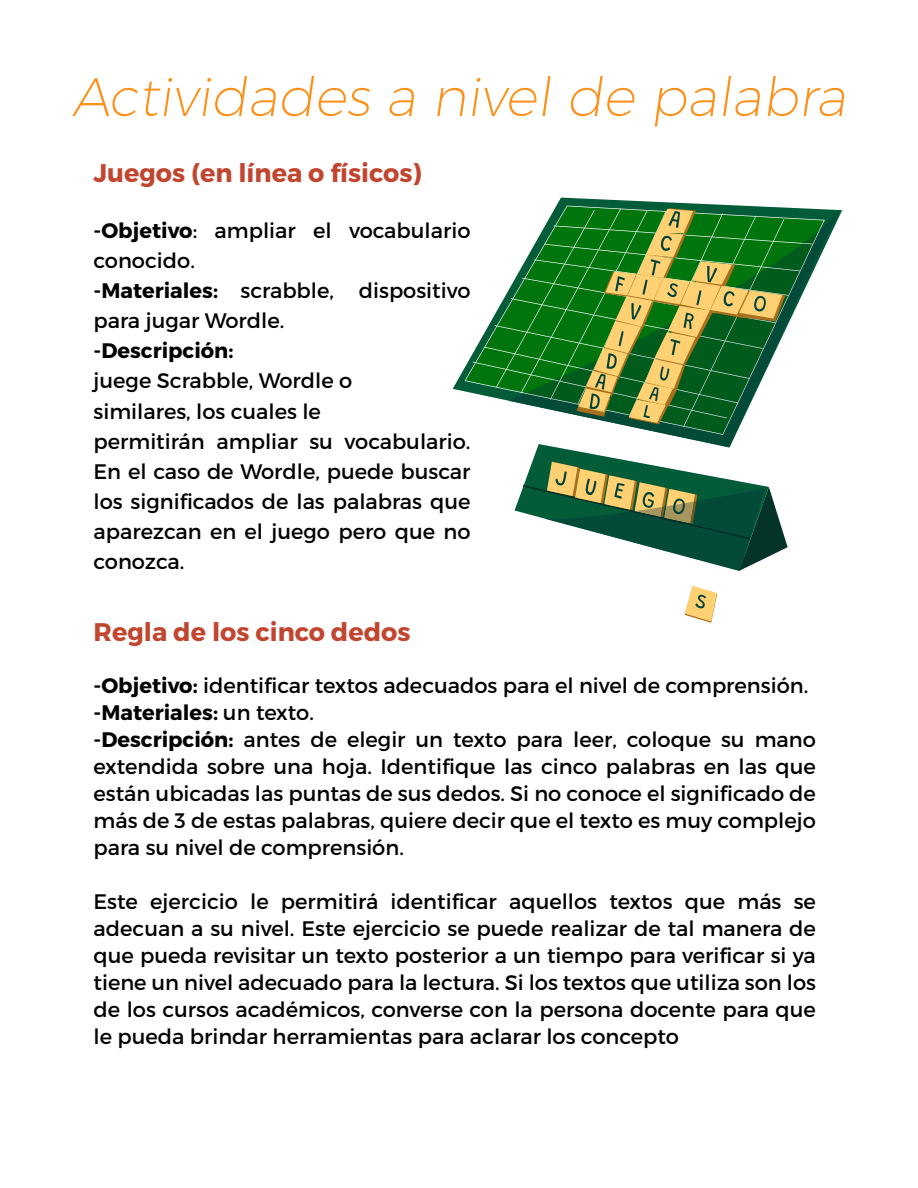
<style>
.page{position:relative;width:918px;height:1188px;background:#fff}
.page>*{position:absolute;margin:0;border:0;box-sizing:border-box;transform-origin:0 0}
.t1{font:54px "Trueno Ult Lt It";color:#ff8f17}
.t2{font:25.5px "Trueno Bd";color:#c14630}
.t3{font:21px/27px "Trueno Rg";color:#000;text-align:justify}
.t4{font:21px "Trueno Bd";color:#000}
.s1{font-family:"Trueno Bd"}
.s2{font-family:"Trueno Rg"}
</style>
<div class="page">
<svg style="left:453px;top:198px;width:389px;height:194px"></svg>
<svg style="left:465px;top:206px;width:360px;height:187px"></svg>
<svg style="left:670px;top:210px;width:169px;height:234px"></svg>
<svg style="left:633px;top:229px;width:187px;height:206px"></svg>
<svg style="left:473px;top:208px;width:340px;height:219px"></svg>
<svg style="left:685px;top:586px;width:32px;height:37px"></svg>
<svg style="left:515px;top:444px;width:273px;height:127px"></svg>
<h1 class="t1" style="left:72px;top:64px;width:776px">Actividades a nivel de palabra</h1>
<p class="t2" style="left:94px;top:157px;width:330px">Juegos (en línea o físicos)</p>
<p class="t3" style="left:94px;top:216px;width:378px;line-height:30px;text-align:left"><span class="s1">-Objetivo</span>: ampliar el vocabulario conocido.<br><span class="s1">-Materiales:</span> scrabble, dispositivo para jugar Wordle.</p>
<p class="t4" style="left:94px;top:338px;width:141px">-Descripción:</p>
<p class="t3" style="left:94px;top:366px;width:378px;line-height:30px;text-align:left">juege Scrabble, Wordle o<br>similares, los cuales le<br>permitirán ampliar su vocabulario.<br>En el caso de Wordle, puede buscar los significados de las palabras que aparezcan en el juego pero que no conozca.</p>
<p class="t2" style="left:94px;top:616px;width:319px">Regla de los cinco dedos</p>
<p class="t3" style="left:94px;top:672px;width:716px"><span class="s1">-Objetivo:</span> identificar textos adecuados para el nivel de comprensión.</p>
<p class="t4" style="left:94px;top:699px;width:222px">-Materiales: <span class="s2">un texto.</span></p>
<p class="t3" style="left:94px;top:726px;width:724px"><span class="s1">-Descripción:</span> antes de elegir un texto para leer, coloque su mano extendida sobre una hoja. Identifique las cinco palabras en las que están ubicadas las puntas de sus dedos. Si no conoce el significado de más de 3 de estas palabras, quiere decir que el texto es muy complejo para su nivel de comprensión.</p>
<p class="t3" style="left:94px;top:888px;width:724px">Este ejercicio le permitirá identificar aquellos textos que más se adecuan a su nivel. Este ejercicio se puede realizar de tal manera de que pueda revisitar un texto posterior a un tiempo para verificar si ya tiene un nivel adecuado para la lectura. Si los textos que utiliza son los de los cursos académicos, converse con la persona docente para que le pueda brindar herramientas para aclarar los concepto</p>
</div>
